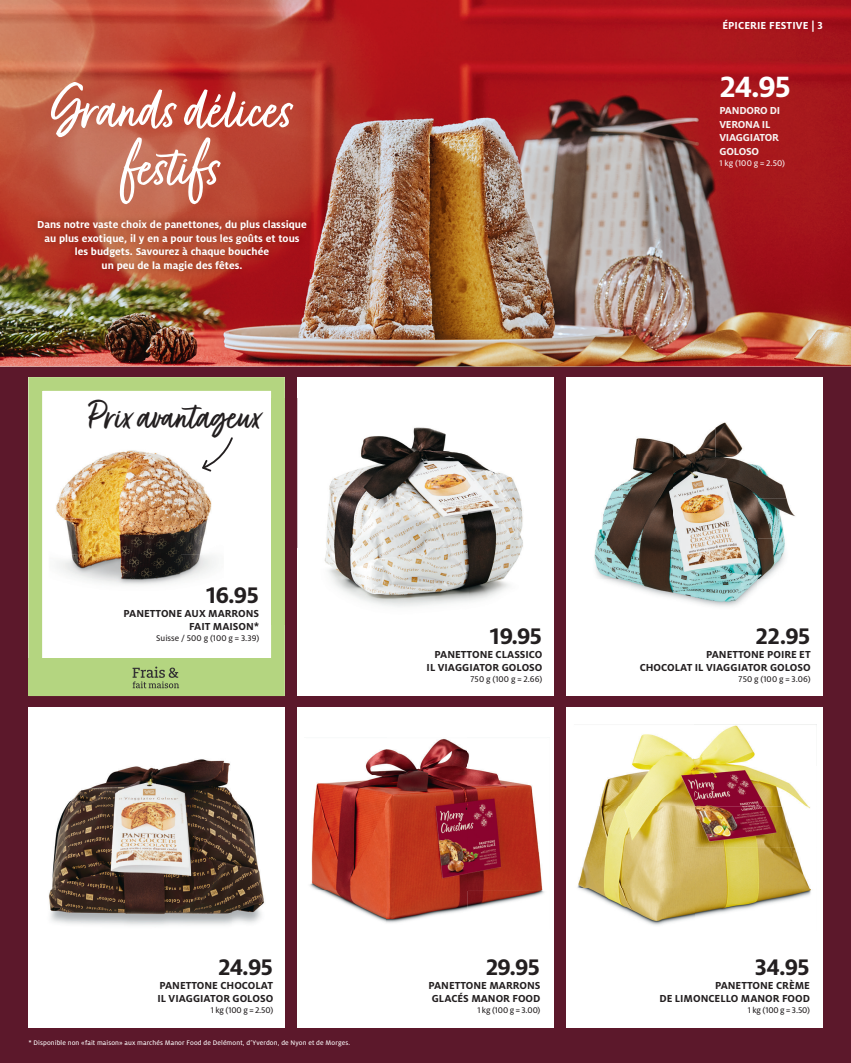
<style>
.page{position:relative;width:851px;height:1063px;background:#fff}
.page>*{position:absolute;margin:0;border:0;box-sizing:border-box;transform-origin:0 0}
.t1{font:67.5px/57.5px "Fave Script Pro";color:#fff;text-align:center}
.t2{font:45px "Fave Script Pro";color:#231f20}
.t3{font:700 32.5px "Milofor Manor";color:#fff}
.t4{font:700 25px "Milofor Manor";letter-spacing:-.05em;color:#231f20}
.t5{font:700 11.25px/13.5px "Milofor Manor";color:#231f20;text-align:right}
.t6{font:700 11.25px/13.5px "Milofor Manor";color:#fff;text-align:center}
.t7{font:700 11.25px/13.5px "Milofor Manor";letter-spacing:-.02em;color:#f7f3f1}
.t8{font:9.12px "Milofor Manor Text";letter-spacing:.005em;color:#231f20}
.t9{font:9.12px "Milofor Manor Text";letter-spacing:.015em;color:#f7f3f1}
.t10{font:7.25px "Milofor Manor Text";letter-spacing:.015em;color:#fff}
</style>
<div class="page">
<div style="left:0;top:340px;width:850px;height:723px;background:#5c182b"></div>
<img style="left:0;top:0;width:850px;height:366px">
<div style="left:297px;top:377px;width:256px;height:319px;background:#fff"></div>
<div style="left:566px;top:377px;width:256px;height:319px;background:#fff"></div>
<div style="left:566px;top:707px;width:256px;height:321px;background:#fff"></div>
<div style="left:297px;top:707px;width:256px;height:321px;background:#fff"></div>
<div style="left:28px;top:707px;width:257px;height:321px;background:#fff"></div>
<svg style="left:28px;top:377px;width:257px;height:319px;background:#edf5e1"></svg>
<div style="left:28px;top:659px;width:255px;height:37px;background:#b4d580"></div>
<img style="left:297px;top:398px;width:226px;height:209px">
<div style="left:263px;top:398px;width:8px;height:227px;background:#fff"></div>
<div style="left:271px;top:398px;width:14px;height:227px;background:#b4d580"></div>
<img style="left:634px;top:422px;width:109px;height:36px">
<img style="left:594px;top:458px;width:201px;height:149px">
<img style="left:48px;top:759px;width:216px;height:167px">
<img style="left:49px;top:445px;width:175px;height:146px">
<div style="left:49px;top:591px;width:44px;height:37px;background:#fff"></div>
<div style="left:92px;top:591px;width:44px;height:37px;background:#fff"></div>
<div style="left:136px;top:591px;width:44px;height:37px;background:#fff"></div>
<div style="left:180px;top:591px;width:44px;height:37px;background:#fff"></div>
<img style="left:577px;top:724px;width:239px;height:202px">
<img style="left:310px;top:738px;width:234px;height:185px">
<svg style="left:132px;top:667px;width:47px;height:21px"></svg>
<img style="left:30px;top:213px;width:284px;height:66px">
<svg style="left:200px;top:436px;width:34px;height:37px"></svg>
<h1 class="t1" style="left:50px;top:83px;width:244px">Grands délices festifs</h1>
<p class="t6" style="left:37px;top:219px;width:271px">Dans notre vaste choix de panettones, du plus classique au plus exotique, il y en a pour tous les goûts et tous les budgets. Savourez à chaque bouchée<br>un peu de la magie des fêtes.</p>
<h2 class="t2" style="left:90px;top:398px;width:173px">Prix avantageux</h2>
<h3 class="t4" style="left:205px;top:588px;width:56px">16.95</h3>
<p class="t5" style="left:123px;top:607px;width:137px">PANETTONE AUX MARRONS<br>FAIT MAISON*</p>
<p class="t8" style="left:156px;top:635px;width:104px">Suisse / 500 g (100 g = 3.39)</p>
<p class="t6" style="left:722px;top:19px;width:102px">ÉPICERIE FESTIVE | 3</p>
<h3 class="t3" style="left:719px;top:76px;width:74px">24.95</h3>
<p class="t7" style="left:719px;top:105px;width:62px">PANDORO DI<br>VERONA IL<br>VIAGGIATOR<br>GOLOSO</p>
<p class="t9" style="left:719px;top:160px;width:67px">1 kg (100 g = 2.50)</p>
<h3 class="t4" style="left:488px;top:629px;width:56px">19.95</h3>
<p class="t5" style="left:426px;top:648px;width:117px">PANETTONE CLASSICO<br>IL VIAGGIATOR GOLOSO</p>
<p class="t8" style="left:470px;top:676px;width:73px">750 g (100 g = 2.66)</p>
<h3 class="t4" style="left:755px;top:629px;width:57px">22.95</h3>
<p class="t5" style="left:639px;top:648px;width:172px">PANETTONE POIRE ET<br>CHOCOLAT IL VIAGGIATOR GOLOSO</p>
<p class="t8" style="left:738px;top:676px;width:74px">750 g (100 g = 3.06)</p>
<h3 class="t4" style="left:218px;top:960px;width:57px">24.95</h3>
<p class="t5" style="left:157px;top:980px;width:117px;text-align:left">PANETTONE CHOCOLAT<br>IL VIAGGIATOR GOLOSO</p>
<p class="t8" style="left:211px;top:1008px;width:64px">1 kg (100 g = 2.50)</p>
<p class="t10" style="left:28px;top:1041px;width:323px">* Disponible non «fait maison» aux marchés Manor Food de Delémont, d’Yverdon, de Nyon et de Morges.</p>
<h3 class="t4" style="left:485px;top:960px;width:57px">29.95</h3>
<p class="t5" style="left:428px;top:980px;width:113px;text-align:left">PANETTONE MARRONS<br>GLACÉS MANOR FOOD</p>
<p class="t8" style="left:477px;top:1008px;width:65px">1 kg (100 g = 3.00)</p>
<h3 class="t4" style="left:754px;top:960px;width:57px">34.95</h3>
<p class="t5" style="left:659px;top:980px;width:152px">PANETTONE CRÈME<br>DE LIMONCELLO MANOR FOOD</p>
<p class="t8" style="left:747px;top:1008px;width:64px">1 kg (100 g = 3.50)</p>
</div>
